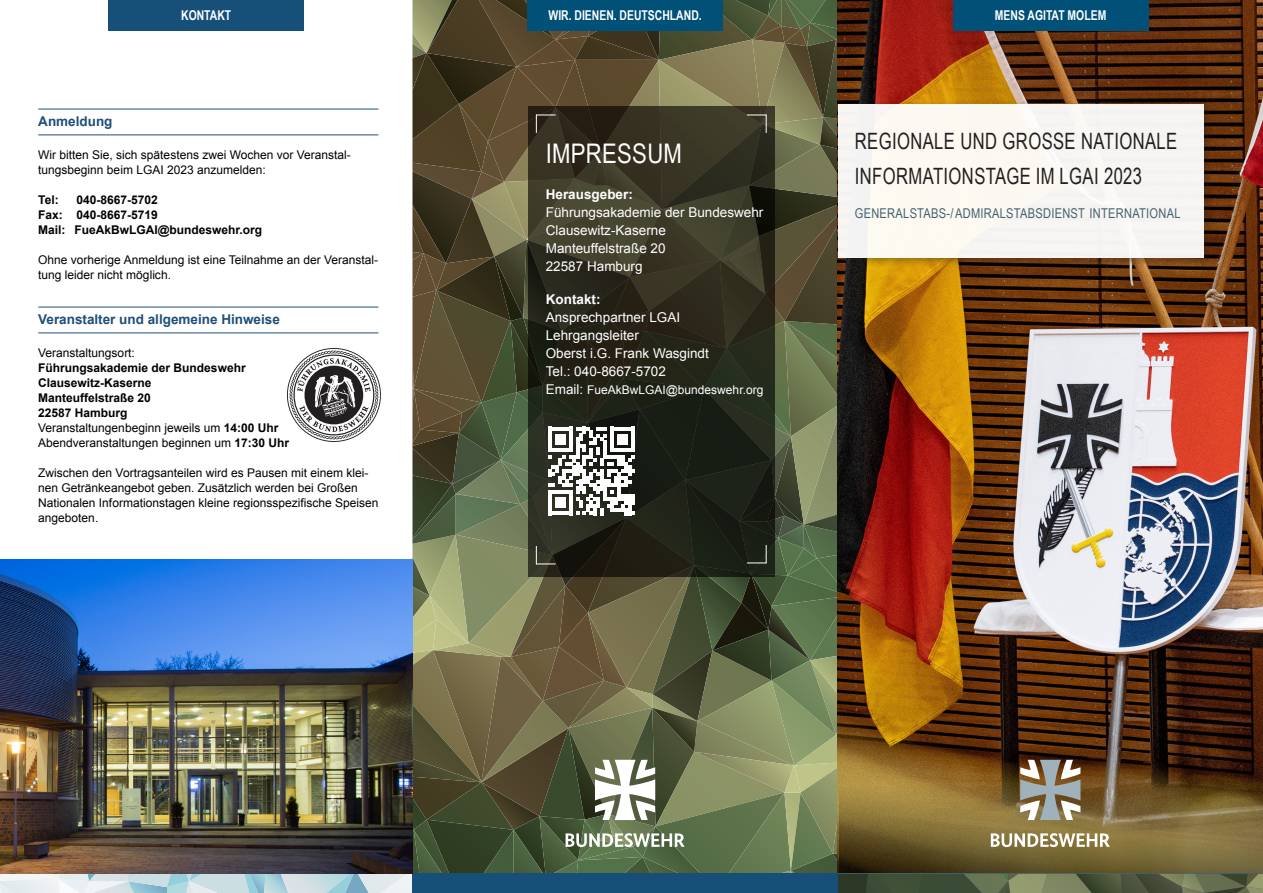
<style>
.page{position:relative;width:1263px;height:893px;background:#fff}
.page>*{position:absolute;margin:0;border:0;box-sizing:border-box;transform-origin:0 0}
.t1{font:27px "Arial Narrow";letter-spacing:.01em;color:#fff}
.Headline_2{font:22.5px "Arial Narrow";letter-spacing:.02em;color:#231f20;scale:.9 1}
.Copy{font:13.5px/18px "Arial";color:#fff}
.Headline_2-2{font:13.5px "Arial Narrow";letter-spacing:.02em;color:#45616e}
.Kopfelement{font:700 13.5px "Arial Narrow";color:#fff;scale:.94 1}
.Zwischenheadline_Lin{font:700 13.5px "Arial";color:#1f4f79}
.Copy-2{font:700 13.5px "Arial";color:#fff}
.Copy-3{font:12px/15px "Arial";color:#000}
.Copy-4{font:700 12px/15px "Arial";color:#000}
.Copy-5{font:12px "Arial";color:#fff}
.s1{font-weight:400}
.s2{font-weight:700}
.s3{font-size:13.5px}
</style>
<div class="page">
<img style="left:0;top:0;width:1263px;height:893px">
<p class="Kopfelement" style="left:181px;top:5px;width:55px">KONTAKT</p>
<p class="Kopfelement" style="left:995px;top:5px;width:120px">MENS AGITAT MOLEM</p>
<p class="Kopfelement" style="left:548px;top:5px;width:164px">WIR. DIENEN. DEUTSCHLAND.</p>
<p class="Zwischenheadline_Lin" style="left:38px;top:112px;width:76px">Anmeldung</p>
<p class="Copy-3" style="left:38px;top:147px;width:314px">Wir bitten Sie, sich spätestens zwei Wochen vor Veranstal&shy;tungsbeginn beim LGAI 2023 anzumelden:</p>
<p class="Copy-4" style="left:38px;top:193px;width:22px">Tel:</p>
<p class="Copy-4" style="left:38px;top:193px;width:121px;text-align:right">040-8667-5702<br>Fax: 040-8667-5719</p>
<p class="Copy-4" style="left:38px;top:223px;width:225px">Mail: FueAkBwLGAI@bundeswehr.org</p>
<p class="Copy-3" style="left:38px;top:252px;width:341px">Ohne vorherige Anmeldung ist eine Teilnahme an der Veranstal&shy;tung leider nicht möglich.</p>
<p class="Zwischenheadline_Lin" style="left:38px;top:310px;width:243px">Veranstalter und allgemeine Hinweise</p>
<p class="Copy-4" style="left:38px;top:346px;width:209px"><span class="s1">Veranstaltungsort:<br></span>Führungsakademie der Bundeswehr<br>Clausewitz-Kaserne</p>
<p class="Copy-4" style="left:38px;top:391px;width:114px">Manteuffelstraße 20<br>22587 Hamburg</p>
<p class="Copy-3" style="left:38px;top:420px;width:242px">Veranstaltungenbeginn jeweils um <span class="s2">14:00 Uhr</span></p>
<p class="Copy-3" style="left:38px;top:435px;width:252px">Abendveranstaltungen beginnen um <span class="s2">17:30 Uhr</span></p>
<p class="Copy-3" style="left:38px;top:465px;width:332px">Zwischen den Vortragsanteilen wird es Pausen mit einem klei&shy;nen Getränkeangebot geben. Zusätzlich werden bei Großen</p>
<p class="Copy-3" style="left:38px;top:495px;width:342px">Nationalen Informationstagen kleine regionsspezifische Speisen angeboten.</p>
<p class="t1" style="left:546px;top:133px;width:138px">IMPRESSUM</p>
<p class="Copy-2" style="left:546px;top:185px;width:89px">Herausgeber:</p>
<p class="Copy" style="left:546px;top:203px;width:219px">Führungsakademie der Bundeswehr<br>Clausewitz-Kaserne</p>
<p class="Copy" style="left:546px;top:239px;width:121px">Manteuffelstraße 20<br>22587 Hamburg</p>
<p class="Copy-2" style="left:546px;top:290px;width:56px">Kontakt:</p>
<p class="Copy" style="left:546px;top:308px;width:136px">Ansprechpartner LGAI</p>
<p class="Copy" style="left:546px;top:326px;width:95px">Lehrgangsleiter</p>
<p class="Copy" style="left:546px;top:344px;width:165px">Oberst i.G. Frank Wasgindt</p>
<p class="Copy" style="left:546px;top:362px;width:122px">Tel.: 040-8667-5702</p>
<p class="Copy-5" style="left:546px;top:381px;width:219px"><span class="s3">Email:</span> FueAkBwLGAI@bundeswehr.org</p>
<p class="Headline_2" style="left:855px;top:125px;width:360px">REGIONALE UND GROSSE NATIONALE</p>
<p class="Headline_2" style="left:855px;top:159px;width:321px">INFORMATIONSTAGE IM LGAI 2023</p>
<p class="Headline_2-2" style="left:855px;top:204px;width:327px">GENERALSTABS-/ADMIRALSTABSDIENST INTERNATIONAL</p>
</div>
